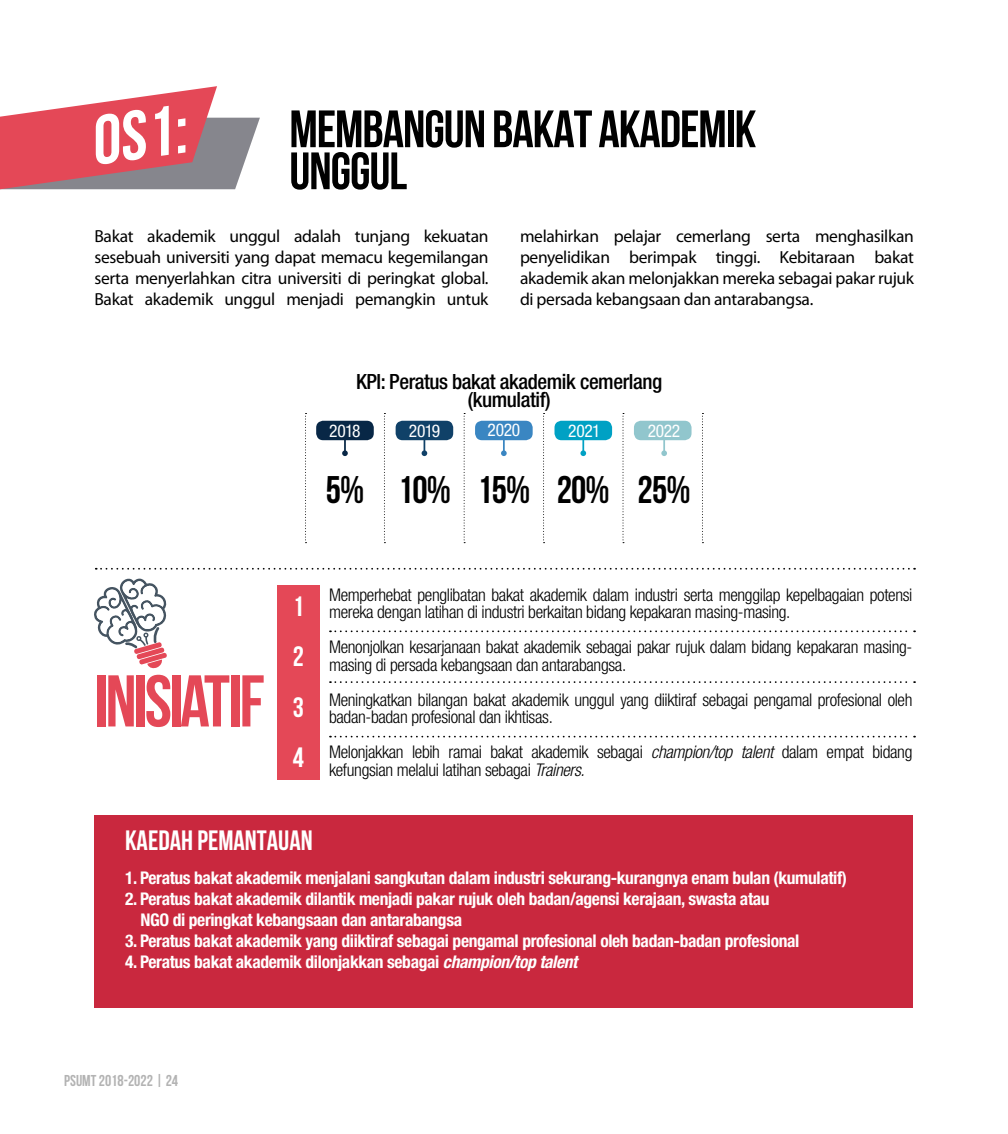
<style>
.page{position:relative;width:1008px;height:1134px;background:#fff}
.page>*{position:absolute;margin:0;border:0;box-sizing:border-box;transform-origin:0 0}
.t1{font:700 73.15px "Bebas Neue";letter-spacing:-.04em;color:#e44857}
.t2{font:700 69.3px "Bebas Neue";color:#fff}
.t3{font:700 52.5px/42px "Bebas Neue";letter-spacing:-.02em;color:#000}
.t4{font:700 38.5px "Bebas Neue";letter-spacing:-.02em;color:#000}
.t5{font:700 28px/50.4px "Bebas Neue";color:#fff;text-align:justify}
.t6{font:500 condensed 21px/18.2px "Helvetica Neue LT Std";letter-spacing:-.02em;color:#000;text-align:center}
.t7{font:300 condensed 17.5px/17.5px "Helvetica Neue LT Std";letter-spacing:-.02em;color:#000}
.t8{font:700 condensed 17.5px/21px "Helvetica Neue LT Std";letter-spacing:-.02em;color:#fff}
.t9{font:17.5px/21px "Myriad Pro";letter-spacing:-.02em;color:#000;text-align:justify}
.t10{font:condensed 17.5px "Helvetica Neue LT Std";letter-spacing:-.02em;color:#fff}
.t11{font:15.75px "Bebas Neue";color:#b3b3b3}
.s1{font-style:italic}
.s2{font-weight:700}
</style>
<div class="page">
<svg style="left:0;top:86px;width:260px;height:103px"></svg>
<svg style="left:330px;top:630px;width:585px;height:2px"></svg>
<svg style="left:330px;top:681px;width:585px;height:2px"></svg>
<svg style="left:330px;top:736px;width:585px;height:2px"></svg>
<svg style="left:96px;top:568px;width:819px;height:2px"></svg>
<div style="left:277px;top:585px;width:43px;height:194px;background:#e44857"></div>
<svg style="left:94px;top:578px;width:73px;height:91px"></svg>
<div style="left:94px;top:815px;width:818px;height:193px;background:#c9283e"></div>
<div style="left:316px;top:421px;width:58px;height:19px;background:#082746;border-radius:7px"></div>
<div style="left:396px;top:421px;width:57px;height:19px;background:#104168;border-radius:7px"></div>
<div style="left:475px;top:421px;width:58px;height:19px;background:#3a86c2;border-radius:7px"></div>
<div style="left:555px;top:421px;width:57px;height:19px;background:#00a1c4;border-radius:7px"></div>
<div style="left:634px;top:421px;width:58px;height:19px;background:#91c6cd;border-radius:7px"></div>
<svg style="left:342px;top:440px;width:6px;height:16px"></svg>
<svg style="left:422px;top:440px;width:5px;height:16px"></svg>
<svg style="left:501px;top:440px;width:6px;height:16px"></svg>
<svg style="left:580px;top:440px;width:6px;height:16px"></svg>
<svg style="left:661px;top:440px;width:6px;height:16px"></svg>
<svg style="left:305px;top:413px;width:2px;height:130px"></svg>
<svg style="left:384px;top:413px;width:1px;height:130px"></svg>
<svg style="left:464px;top:413px;width:1px;height:130px"></svg>
<svg style="left:543px;top:413px;width:2px;height:130px"></svg>
<svg style="left:623px;top:413px;width:1px;height:130px"></svg>
<svg style="left:702px;top:413px;width:1px;height:130px"></svg>
<h2 class="t2" style="left:85px;top:104px;width:97px;rotate:-8deg">OS1:</h2>
<h3 class="t3" style="left:289px;top:107px;width:468px">MEMBANGUN BAKAT AKADEMIK<br>UNGGUL</h3>
<p class="t9" style="left:94px;top:225px;width:396px">Bakat akademik unggul adalah tunjang kekuatan sesebuah universiti yang dapat memacu kegemilangan serta menyerlahkan citra universiti di peringkat global.<br>Bakat akademik unggul menjadi pemangkin untuk</p>
<p class="t9" style="left:520px;top:225px;width:396px">melahirkan pelajar cemerlang serta menghasilkan penyelidikan berimpak tinggi. Kebitaraan bakat akademik akan melonjakkan mereka sebagai pakar rujuk di persada kebangsaan dan antarabangsa.</p>
<p class="t6" style="left:356px;top:372px;width:308px">KPI: Peratus bakat akademik cemerlang (kumulatif)</p>
<p class="t10" style="left:329px;top:420px;width:33px">2018</p>
<p class="t10" style="left:409px;top:420px;width:33px">2019</p>
<p class="t10" style="left:488px;top:420px;width:34px">2020</p>
<p class="t10" style="left:568px;top:420px;width:34px">2021</p>
<p class="t10" style="left:648px;top:420px;width:34px">2022</p>
<h3 class="t4" style="left:326px;top:469px;width:367px">5% 10% 15% 20% 25%</h3>
<h1 class="t1" style="left:94px;top:661px;width:172px">INISIATIF</h1>
<h3 class="t5" style="left:293px;top:581px;width:13px">1<br>2<br>3<br>4</h3>
<p class="t7" style="left:329px;top:586px;width:585px">Memperhebat penglibatan bakat akademik dalam industri serta menggilap kepelbagaian potensi mereka dengan latihan di industri berkaitan bidang kepakaran masing-masing.</p>
<p class="t7" style="left:329px;top:638px;width:585px">Menonjolkan kesarjanaan bakat akademik sebagai pakar rujuk dalam bidang kepakaran masing&shy;masing di persada kebangsaan dan antarabangsa.</p>
<p class="t7" style="left:329px;top:691px;width:585px">Meningkatkan bilangan bakat akademik unggul yang diiktiraf sebagai pengamal profesional oleh badan-badan profesional dan ikhtisas.</p>
<p class="t7" style="left:329px;top:743px;width:585px">Melonjakkan lebih ramai bakat akademik sebagai <span class="s1">champion/top talent</span> dalam empat bidang kefungsian melalui latihan sebagai <span class="s1">Trainers.</span></p>
<h3 class="t5" style="left:125px;top:815px;width:189px">KAEDAH PEMANTAUAN</h3>
<p class="t8" style="left:125px;top:867px;width:724px">1. Peratus bakat akademik menjalani sangkutan dalam industri sekurang-kurangnya enam bulan (kumulatif)</p>
<p class="t8" style="left:140px;top:888px;width:631px;text-indent:-15px">2. Peratus bakat akademik dilantik menjadi pakar rujuk oleh badan/agensi kerajaan, swasta atau<br>NGO di peringkat kebangsaan dan antarabangsa</p>
<p class="t8" style="left:125px;top:930px;width:676px">3. Peratus bakat akademik yang diiktiraf sebagai pengamal profesional oleh badan-badan profesional</p>
<p class="t8" style="left:125px;top:951px;width:454px">4. Peratus bakat akademik dilonjakkan sebagai <span class="s1">champion/top talent</span></p>
<p class="t11" style="left:64px;top:1072px;width:116px">PSUMT 2018-2022 | <span class="s2">24</span></p>
</div>
